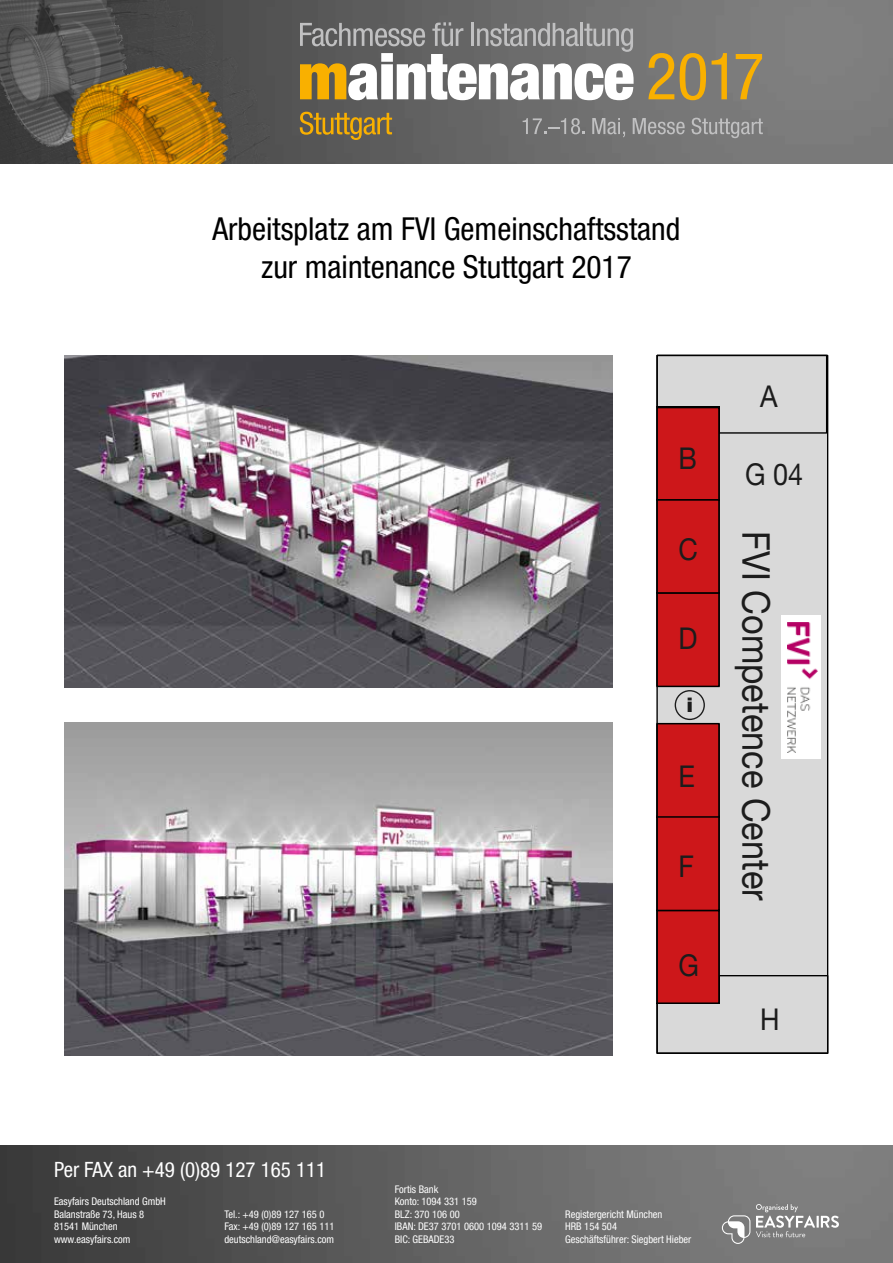
<style>
.page{position:relative;width:893px;height:1263px;background:#fff}
.page>*{position:absolute;margin:0;border:0;box-sizing:border-box;transform-origin:0 0}
.t1{font:38.25px "Helvetica Neue LT Std";color:#1c1c1c;scale:.9 1}
.t2{font:condensed 31.5px/37.8px "Helvetica Neue LT Pro";color:#000;text-align:center}
.t3{font:30.15px "Helvetica Neue LT Std";color:#1c1c1c;scale:.9 1}
.t4{font:condensed 21px "Helvetica Neue LT Pro";color:#fff}
.t5{font:900 20.1px "Arial";color:#1c1c1c}
.t6{font:condensed 10.5px/12.6px "Helvetica Neue LT Pro";color:#fff}
</style>
<div class="page">
<img style="left:269px;top:0;width:624px;height:163px">
<img style="left:0;top:0;width:269px;height:163px">
<svg style="left:648px;top:53px;width:26px;height:46px"></svg>
<svg style="left:680px;top:53px;width:26px;height:47px"></svg>
<svg style="left:712px;top:53px;width:15px;height:46px"></svg>
<svg style="left:736px;top:54px;width:26px;height:45px"></svg>
<svg style="left:300px;top:22px;width:334px;height:78px"></svg>
<svg style="left:300px;top:112px;width:92px;height:28px;background:#8b743c"></svg>
<svg style="left:523px;top:118px;width:62px;height:16px"></svg>
<svg style="left:592px;top:118px;width:33px;height:19px"></svg>
<svg style="left:633px;top:118px;width:52px;height:16px"></svg>
<svg style="left:692px;top:118px;width:71px;height:20px"></svg>
<img style="left:65px;top:356px;width:547px;height:332px">
<img style="left:65px;top:723px;width:547px;height:332px">
<img style="left:0;top:1145px;width:893px;height:118px">
<svg style="left:722px;top:1215px;width:28px;height:29px"></svg>
<svg style="left:756px;top:1204px;width:83px;height:33px;background:#979797"></svg>
<div style="left:656px;top:354px;width:173px;height:700px;background:#d9d9d9"></div>
<div style="left:781px;top:615px;width:40px;height:144px;background:#fff"></div>
<img style="left:788px;top:622px;width:30px;height:130px">
<div style="left:675px;top:690px;width:30px;height:30px;border:1px solid #1c1c1c;border-radius:50%"></div>
<div style="left:657px;top:593px;width:62px;height:93px;background:#cd171a"></div>
<div style="left:656px;top:592px;width:64px;height:95px;border:2px solid #000"></div>
<div style="left:657px;top:910px;width:62px;height:93px;background:#cd171a"></div>
<div style="left:656px;top:910px;width:64px;height:94px;border:2px solid #000"></div>
<div style="left:657px;top:500px;width:62px;height:93px;background:#cd171a"></div>
<div style="left:656px;top:499px;width:64px;height:95px;border:2px solid #000"></div>
<div style="left:657px;top:816px;width:62px;height:94px;background:#cd171a"></div>
<div style="left:656px;top:815px;width:64px;height:96px;border:2px solid #000"></div>
<div style="left:657px;top:408px;width:62px;height:92px;background:#cd171a"></div>
<div style="left:656px;top:407px;width:64px;height:93px;border:2px solid #000"></div>
<div style="left:657px;top:724px;width:62px;height:93px;background:#cd171a"></div>
<div style="left:656px;top:723px;width:64px;height:95px;border:2px solid #000"></div>
<h2 class="t2" style="left:213px;top:209px;width:469px">Arbeitsplatz am FVI Gemeinschaftsstand zur maintenance Stuttgart 2017</h2>
<h3 class="t3" style="left:678px;top:440px;width:22px">B</h3>
<h3 class="t3" style="left:678px;top:531px;width:23px">C</h3>
<h3 class="t3" style="left:678px;top:620px;width:23px">D</h3>
<h3 class="t5" style="left:686px;top:690px;width:8px">i</h3>
<h3 class="t3" style="left:678px;top:759px;width:20px">E</h3>
<h3 class="t3" style="left:678px;top:848px;width:19px">F</h3>
<h3 class="t3" style="left:678px;top:947px;width:24px">G</h3>
<h3 class="t3" style="left:760px;top:378px;width:21px">A</h3>
<h3 class="t3" style="left:745px;top:456px;width:66px">G 04</h3>
<h1 class="t1" style="left:779px;top:531px;width:412px;rotate:90deg">FVI Competence Center</h1>
<h3 class="t3" style="left:760px;top:1002px;width:23px">H</h3>
<h3 class="t4" style="left:54px;top:1157px;width:274px">Per FAX an +49 (0)89 127 165 111</h3>
<p class="t6" style="left:54px;top:1195px;width:113px">Easyfairs Deutschland GmbH<br>Balanstraße 73, Haus 8<br>81541 München www.easyfairs.com</p>
<p class="t6" style="left:224px;top:1207px;width:112px">Tel.: +49 (0)89 127 165 0<br>Fax: +49 (0)89 127 165 111 deutschland@easyfairs.com</p>
<p class="t6" style="left:395px;top:1182px;width:149px">Fortis Bank<br>Konto: 1094 331 159<br>BLZ: 370 106 00<br>IBAN: DE37 3701 0600 1094 3311 59<br>BIC: GEBADE33</p>
<p class="t6" style="left:565px;top:1207px;width:128px">Registergericht München<br>HRB 154 504<br>Geschäftsführer: Siegbert Hieber</p>
</div>
